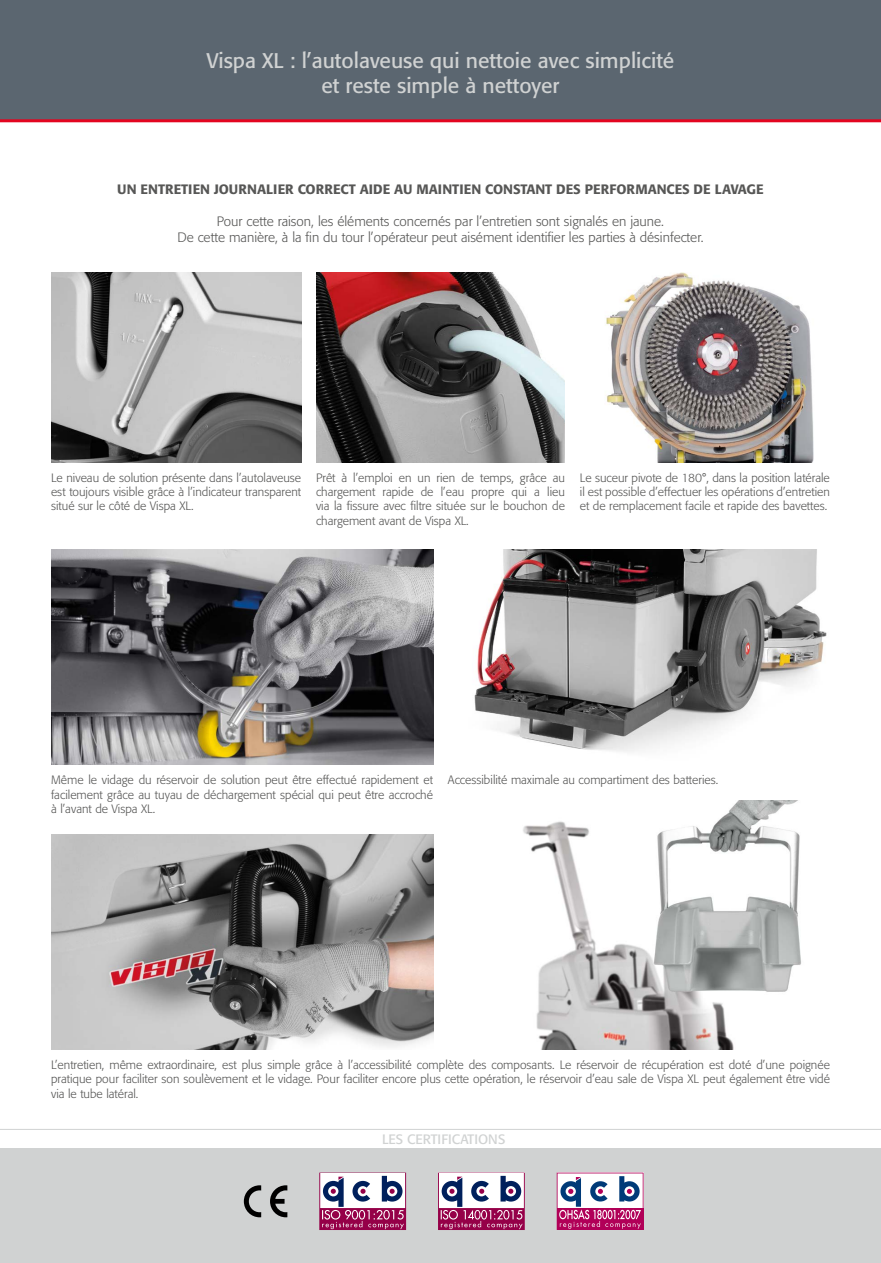
<style>
.page{position:relative;width:881px;height:1263px;background:#fff}
.page>*{position:absolute;margin:0;border:0;box-sizing:border-box;transform-origin:0 0}
.t1{font:21px/25.2px "Formata";color:#d0d2d2;text-align:center}
.t2{font:300 13.5px/16.2px "Formata";color:#575756;text-align:center}
.t3{font:500 13.5px "Formata";color:#575756}
.t4{font:13.5px "Formata";color:#d0d2d2}
.t5{font:300 12px/14.4px "Formata";color:#575756;text-align:justify}
</style>
<div class="page">
<div style="left:0;top:1148px;width:880px;height:115px;background:#d0d2d2"></div>
<img style="left:51px;top:834px;width:382px;height:215px">
<img style="left:51px;top:273px;width:250px;height:189px">
<img style="left:316px;top:273px;width:248px;height:189px">
<img style="left:51px;top:550px;width:382px;height:215px">
<img style="left:474px;top:550px;width:353px;height:202px">
<img style="left:523px;top:800px;width:278px;height:249px">
<img style="left:606px;top:273px;width:208px;height:189px">
<svg style="left:438px;top:1172px;width:86px;height:58px;background:#af82a4"></svg>
<svg style="left:556px;top:1172px;width:87px;height:58px;background:#ba88af"></svg>
<svg style="left:319px;top:1172px;width:87px;height:58px;background:#ae80a3"></svg>
<svg style="left:244px;top:1185px;width:17px;height:32px"></svg>
<svg style="left:270px;top:1185px;width:17px;height:32px"></svg>
<hr style="left:0;top:1129px;width:880px;height:1px;background:#d0d2d2">
<div style="left:0;top:0;width:880px;height:121px;background:#5b6670"></div>
<hr style="left:0;top:119px;width:880px;height:3px;background:#e30520">
<h1 class="t1" style="left:206px;top:47px;width:469px">Vispa XL : l’autolaveuse qui nettoie avec simplicité et reste simple à nettoyer</h1>
<p class="t3" style="left:117px;top:180px;width:647px">UN ENTRETIEN JOURNALIER CORRECT AIDE AU MAINTIEN CONSTANT DES PERFORMANCES DE LAVAGE</p>
<p class="t2" style="left:177px;top:213px;width:527px">Pour cette raison, les éléments concernés par l’entretien sont signalés en jaune.<br>De cette manière, à la fin du tour l’opérateur peut aisément identifier les parties à désinfecter.</p>
<p class="t5" style="left:51px;top:470px;width:251px">Le niveau de solution présente dans l’autolaveuse est toujours visible grâce à l’indicateur transparent situé sur le côté de Vispa XL.</p>
<p class="t5" style="left:579px;top:470px;width:251px">Le suceur pivote de 180°, dans la position latérale il est possible d’effectuer les opérations d’entretien et de remplacement facile et rapide des bavettes.</p>
<p class="t5" style="left:316px;top:470px;width:250px">Prêt à l’emploi en un rien de temps, grâce au chargement rapide de l’eau propre qui a lieu via la fissure avec filtre située sur le bouchon de chargement avant de Vispa XL.</p>
<p class="t5" style="left:51px;top:773px;width:383px">Même le vidage du réservoir de solution peut être effectué rapidement et facilement grâce au tuyau de déchargement spécial qui peut être accroché à l’avant de Vispa XL.</p>
<p class="t5" style="left:448px;top:773px;width:272px">Accessibilité maximale au compartiment des batteries.</p>
<p class="t5" style="left:51px;top:1057px;width:780px">L’entretien, même extraordinaire, est plus simple grâce à l’accessibilité complète des composants. Le réservoir de récupération est doté d’une poignée pratique pour faciliter son soulèvement et le vidage. Pour faciliter encore plus cette opération, le réservoir d’eau sale de Vispa XL peut également être vidé via le tube latéral.</p>
<p class="t4" style="left:382px;top:1130px;width:125px">LES CERTIFICATIONS</p>
</div>
